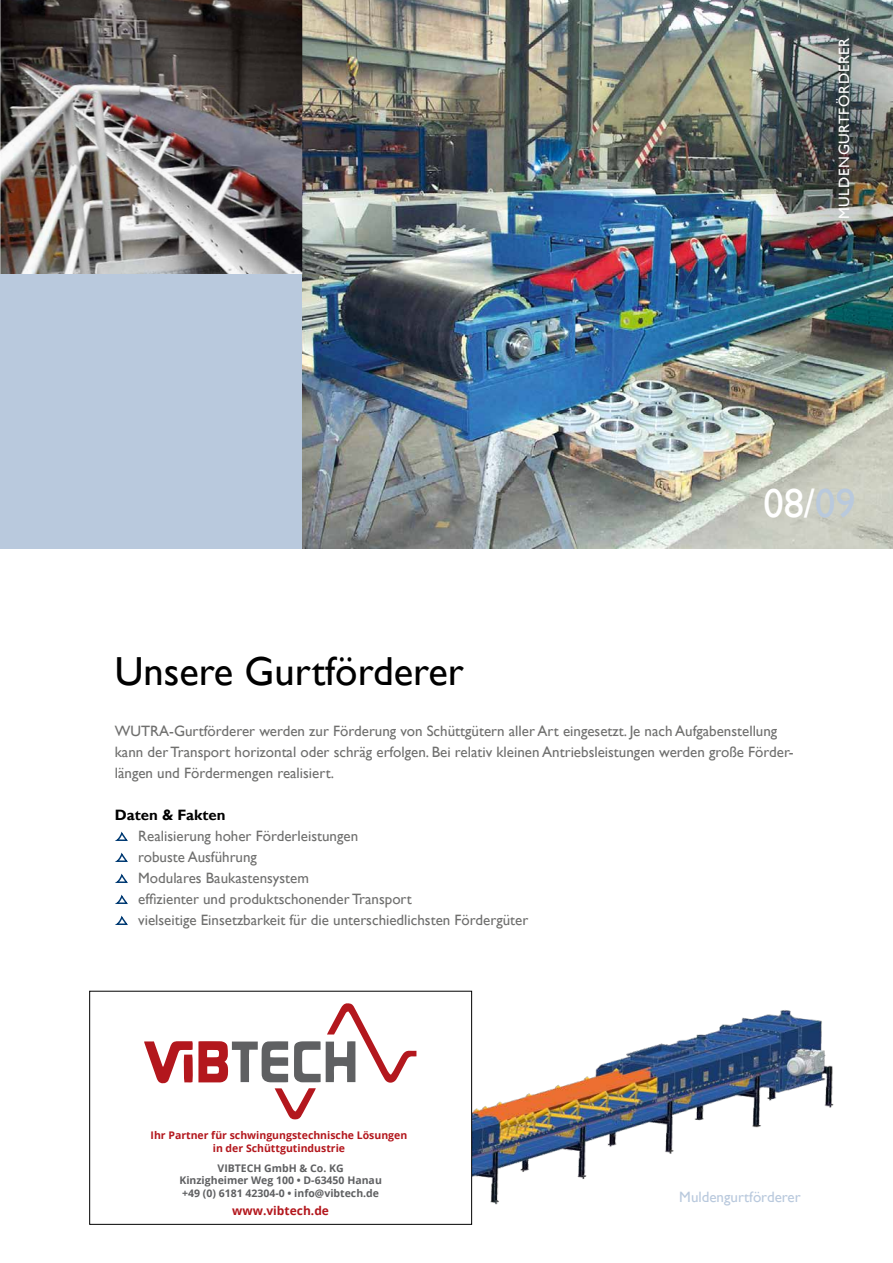
<style>
.page{position:relative;width:893px;height:1263px;background:#fff}
.page>*{position:absolute;margin:0;border:0;box-sizing:border-box;transform-origin:0 0}
.t1{font:40.5px "Gill Sans";color:#000}
.t2{font:40.5px "Gill Sans";color:#fff}
.t3{font:15px/21px "Gill Sans";color:#6f6f6e}
.t4{font:15px "Gill Sans";letter-spacing:.04em;color:#fff}
.t5{font:15px "Gill Sans";color:#b9c9dd}
.t6{font:700 15px "Gill Sans";color:#000}
.t7{font:700 12px "Open Sans";color:#b3171d}
.t8{font:700 10.5px/12.6px "Open Sans";color:#5f6062;text-align:center}
.t9{font:700 10.5px/12.6px "Open Sans";color:#b3171d;text-align:center}
.s1{color:#b9c9dd}
</style>
<div class="page">
<img style="left:302px;top:0;width:591px;height:548px">
<img style="left:755px;top:0;width:138px;height:296px">
<img style="left:418px;top:990px;width:416px;height:235px">
<img style="left:0;top:0;width:302px;height:274px">
<div style="left:0;top:274px;width:302px;height:275px;background:#b9c9dd"></div>
<div style="left:89px;top:991px;width:383px;height:234px;background:#fff"></div>
<svg style="left:144px;top:1003px;width:272px;height:117px"></svg>
<div style="left:89px;top:991px;width:383px;height:234px;border:1px solid #000"></div>
<svg style="left:116px;top:831px;width:12px;height:10px"></svg>
<svg style="left:116px;top:852px;width:12px;height:10px"></svg>
<svg style="left:116px;top:873px;width:12px;height:10px"></svg>
<svg style="left:116px;top:894px;width:12px;height:10px"></svg>
<svg style="left:116px;top:915px;width:12px;height:10px"></svg>
<p class="t4" style="left:835px;top:219px;width:183px;rotate:-90deg">MULDENGURTFÖRDERER</p>
<h1 class="t1" style="left:115px;top:648px;width:350px">Unsere Gurtförderer</h1>
<h1 class="t2" style="left:763px;top:480px;width:94px">08/<span class="s1">09</span></h1>
<p class="t3" style="left:115px;top:721px;width:680px">WUTRA-Gurtförderer werden zur Förderung von Schüttgütern aller Art eingesetzt. Je nach Aufgabenstellung kann der Transport horizontal oder schräg erfolgen. Bei relativ kleinen Antriebsleistungen werden große Förder&shy;längen und Fördermengen realisiert.</p>
<p class="t6" style="left:115px;top:806px;width:112px">Daten &amp; Fakten</p>
<p class="t3" style="left:138px;top:826px;width:392px">Realisierung hoher Förderleistungen<br>robuste Ausführung<br>Modulares Baukastensystem<br>effizienter und produktschonender Transport<br>vielseitige Einsetzbarkeit für die unterschiedlichsten Fördergüter</p>
<p class="t9" style="left:151px;top:1129px;width:258px">Ihr Partner für schwingungstechnische Lösungen in der Schüttgutindustrie</p>
<p class="t8" style="left:179px;top:1161px;width:204px">VIBTECH GmbH &amp; Co. KG<br>Kinzigheimer Weg 100 • D-63450 Hanau +49 (0) 6181 42304-0 • info@vibtech.de</p>
<p class="t7" style="left:232px;top:1202px;width:98px">www.vibtech.de</p>
<p class="t5" style="left:679px;top:1188px;width:123px">Muldengurtförderer</p>
</div>
